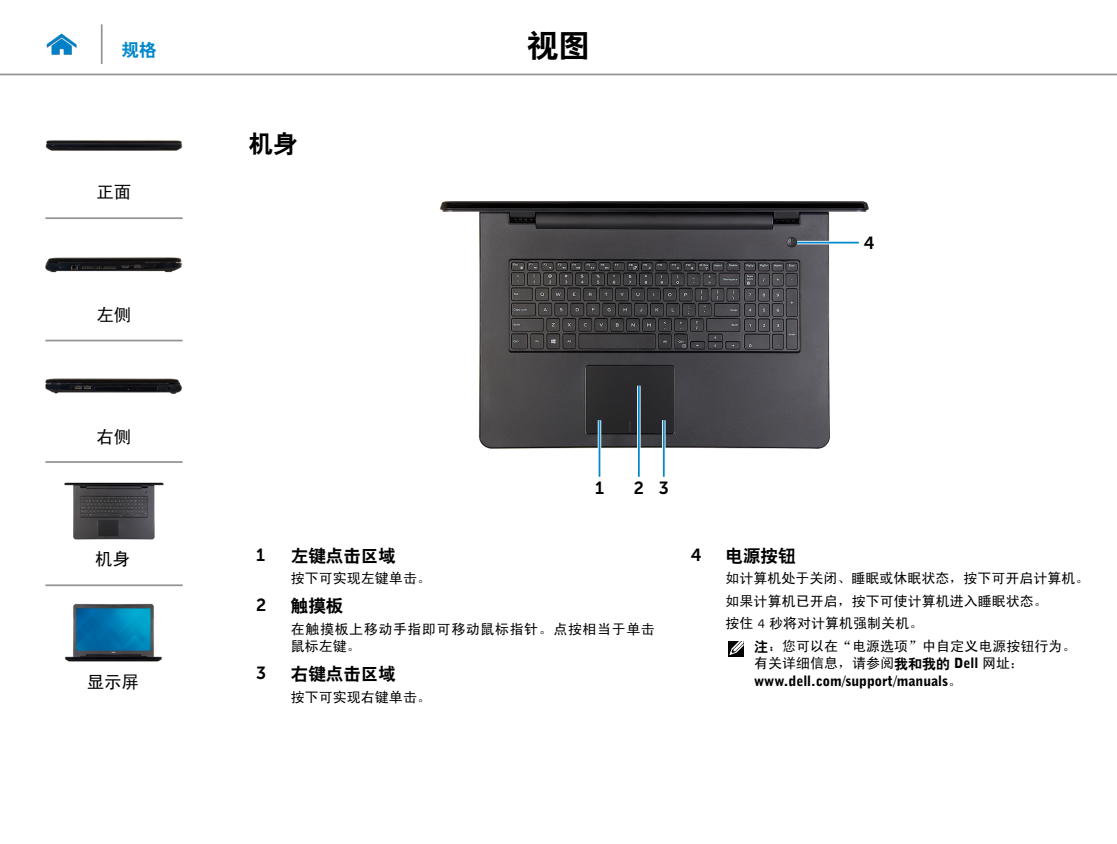
<style>
.page{position:relative;width:1117px;height:844px;background:#fff}
.page>*{position:absolute;margin:0;border:0;box-sizing:border-box;transform-origin:0 0}
.t1{font:31.5px "Heiti CSEG";color:#000}
.Head2{font:24.5px "Heiti CSEG";color:#000}
.Callout_Head{font:17.5px "Heiti CSEG";color:#000}
.t2{font:17.5px "Sim Hei";color:#000}
.Callout-L{font:17.5px "Museo Sans For Dell 700";color:#000}
.t3{font:17.5px "Heiti CSEG";color:#0087cc}
.Callout_description{font:14px "Sim Hei";color:#000}
.Note{font:14px/17.5px "Sim Hei";color:#000}
.Callout_description-2{font:14px/17.5px "Sim Hei";letter-spacing:.04em;color:#000}
.s1{font-family:"Bell Gothic BT"}
.s2{font-family:"Heiti CSEG"}
.s3{font-family:"Bell Gothic BT";font-weight:900}
</style>
<div class="page">
<hr style="left:0;top:74px;width:1116px;height:1px;background:#939598">
<img style="left:46px;top:33px;width:31px;height:22px">
<div style="left:727px;top:640px;width:16px;height:16px;background:#000"></div>
<svg style="left:729px;top:640px;width:14px;height:15px"></svg>
<img style="left:439px;top:201px;width:430px;height:248px">
<hr style="left:796px;top:241px;width:62px;height:3px;background:#fff">
<hr style="left:796px;top:242px;width:62px;height:1px;background:#0087cc">
<hr style="left:637px;top:385px;width:3px;height:91px;background:#fff">
<hr style="left:637px;top:385px;width:2px;height:91px;background:#0087cc">
<hr style="left:662px;top:420px;width:3px;height:56px;background:#fff">
<hr style="left:662px;top:420px;width:2px;height:56px;background:#0087cc">
<svg style="left:597px;top:420px;width:4px;height:56px"></svg>
<hr style="left:598px;top:420px;width:2px;height:56px;background:#0087cc">
<hr style="left:101px;top:24px;width:2px;height:40px;background:#939598">
<img style="left:45px;top:140px;width:137px;height:11px">
<img style="left:45px;top:257px;width:137px;height:16px">
<img style="left:45px;top:378px;width:137px;height:16px">
<img style="left:64px;top:482px;width:100px;height:57px">
<img style="left:65px;top:603px;width:97px;height:58px">
<hr style="left:45px;top:217px;width:138px;height:2px;background:#939598">
<hr style="left:45px;top:339px;width:138px;height:2px;background:#939598">
<hr style="left:45px;top:461px;width:138px;height:2px;background:#939598">
<hr style="left:45px;top:584px;width:138px;height:2px;background:#939598">
<p class="t3" style="left:122px;top:41px;width:36px">规格</p>
<h1 class="t1" style="left:527px;top:30px;width:64px">视图</h1>
<p class="t2" style="left:96px;top:183px;width:36px">正面</p>
<p class="t2" style="left:96px;top:305px;width:36px">左侧</p>
<p class="Head2" style="left:249px;top:131px;width:50px">机身</p>
<p class="Callout-L" style="left:863px;top:233px;width:12px">4</p>
<p class="t2" style="left:96px;top:428px;width:36px">右侧</p>
<p class="t2" style="left:95px;top:550px;width:37px">机身</p>
<p class="t2" style="left:87px;top:673px;width:54px">显示屏</p>
<p class="Callout-L" style="left:595px;top:478px;width:10px">1</p>
<p class="Callout-L" style="left:633px;top:478px;width:12px">2</p>
<p class="Callout-L" style="left:658px;top:478px;width:12px">3</p>
<p class="Callout-L" style="left:256px;top:544px;width:10px">1</p>
<p class="Callout_Head" style="left:291px;top:546px;width:106px">左键点击区域</p>
<p class="Callout_description" style="left:291px;top:571px;width:141px">按下可实现左键单击。</p>
<p class="Callout-L" style="left:256px;top:595px;width:12px">2</p>
<p class="Callout_Head" style="left:291px;top:597px;width:54px">触摸板</p>
<p class="Callout_description-2" style="left:291px;top:619px;width:365px">在触摸板上移动手指即可移动鼠标指针。点按相当于单击鼠标左键。</p>
<p class="Callout-L" style="left:256px;top:663px;width:12px">3</p>
<p class="Callout_Head" style="left:291px;top:665px;width:106px">右键点击区域</p>
<p class="Callout_description" style="left:291px;top:689px;width:141px">按下可实现右键单击。</p>
<p class="Callout-L" style="left:690px;top:544px;width:12px">4</p>
<p class="Callout_Head" style="left:725px;top:546px;width:71px">电源按钮</p>
<p class="Callout_description" style="left:725px;top:571px;width:365px">如计算机处于关闭、睡眠或休眠状态，按下可开启计算机。</p>
<p class="Callout_description" style="left:725px;top:593px;width:323px">如果计算机已开启，按下可使计算机进入睡眠状态。</p>
<p class="Callout_description" style="left:725px;top:616px;width:199px">按住 <span class="s1">4</span> 秒将对计算机强制关机。</p>
<p class="Note" style="left:754px;top:636px;width:323px"><span class="s2">注：</span>您可以在“电源选项”中自定义电源按钮行为。有关详细信息，请参阅<span class="s2">我和我的</span> <span class="s3">Dell</span> 网址：<span class="s3">www.dell.com/support/manuals</span>。</p>
</div>
